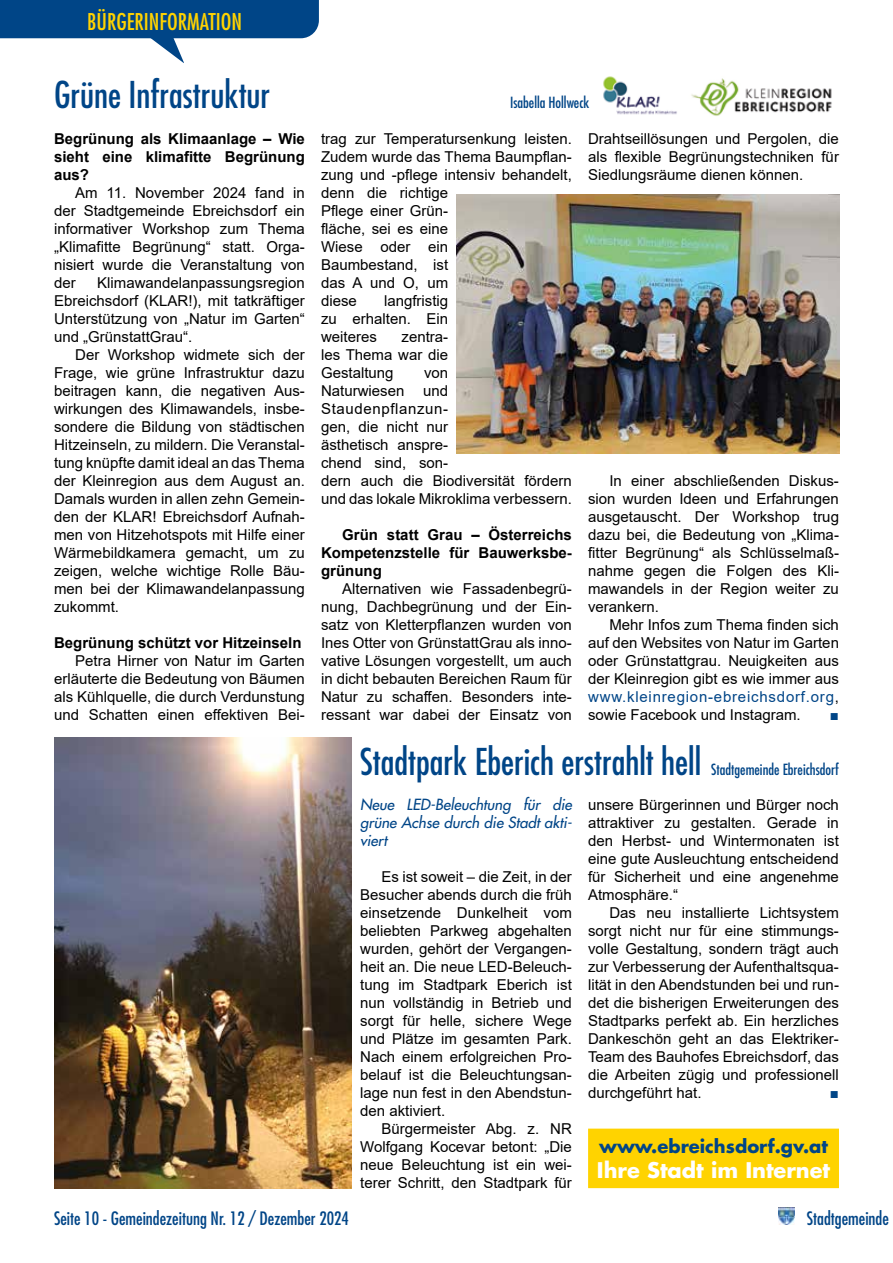
<style>
.page{position:relative;width:893px;height:1263px;background:#fff}
.page>*{position:absolute;margin:0;border:0;box-sizing:border-box;transform-origin:0 0}
.t1{font:condensed 36px "Futura Std";color:#004587}
.t2{font:condensed 22.5px "Futura Std";color:#ffd300}
.t3{font:700 21px "Futura Std";color:#fff}
.t4{font:condensed 18px "Futura Std";color:#004587}
.t5{font:700 18px "Futura Std";color:#004587}
.t6{font:15px/18px "Arial";color:#000;text-align:justify}
.t7{font:700 15px/18px "Arial";color:#000;text-align:justify}
.t8{font:italic 500 15px/18px "Futura Std";color:#004587;text-align:justify}
.t9{font:condensed 15px "Futura Std";color:#004587}
.t10{font:15px "Arial";color:#004587}
.s1{color:#004587}
</style>
<div class="page">
<svg style="left:0;top:0;width:319px;height:63px"></svg>
<img style="left:778px;top:1208px;width:16px;height:17px">
<img style="left:457px;top:195px;width:382px;height:259px">
<img style="left:691px;top:78px;width:141px;height:38px">
<img style="left:603px;top:76px;width:74px;height:39px">
<img style="left:54px;top:737px;width:298px;height:451px">
<div style="left:589px;top:1129px;width:249px;height:58px;background:#ffd300"></div>
<div style="left:588px;top:1128px;width:251px;height:60px;border:2px solid #ffd300"></div>
<h2 class="t2" style="left:87px;top:8px;width:156px">BÜRGERINFORMATION</h2>
<h1 class="t1" style="left:54px;top:74px;width:218px">Grüne Infrastruktur</h1>
<p class="t7" style="left:54px;top:130px;width:252px">Begrünung als Klimaanlage – Wie sieht eine klimafitte Begrünung aus?</p>
<p class="t6" style="left:54px;top:184px;width:252px;text-indent:21px">Am 11. November 2024 fand in der Stadtgemeinde Ebreichsdorf ein informativer Workshop zum Thema „Klimafitte Begrünung“ statt. Orga&shy;nisiert wurde die Veranstaltung von der</p>
<p class="t6" style="left:54px;top:274px;width:252px;text-indent:43px">Klimawandelanpassungsregion Ebreichsdorf (KLAR!), mit tatkräftiger Unterstützung von „Natur im Garten“ und „GrünstattGrau“.</p>
<p class="t6" style="left:54px;top:346px;width:252px;text-indent:21px">Der Workshop widmete sich der Frage, wie grüne Infrastruktur dazu beitragen kann, die negativen Aus&shy;wirkungen des Klimawandels, insbe&shy;sondere die Bildung von städtischen Hitzeinseln, zu mildern. Die Veranstal&shy;tung knüpfte damit ideal an das Thema der Kleinregion aus dem August an.<br>Damals wurden in allen zehn Gemein&shy;den der KLAR! Ebreichsdorf Aufnah&shy;men von Hitzehotspots mit Hilfe einer Wärmebildkamera gemacht, um zu zeigen, welche wichtige Rolle Bäu&shy;men bei der Klimawandelanpassung zukommt.</p>
<p class="t7" style="left:54px;top:634px;width:249px">Begrünung schützt vor Hitzeinseln</p>
<p class="t6" style="left:54px;top:652px;width:252px;text-indent:21px">Petra Hirner von Natur im Garten erläuterte die Bedeutung von Bäumen als Kühlquelle, die durch Verdunstung und Schatten einen effektiven Bei-</p>
<p class="t9" style="left:510px;top:94px;width:81px">Isabella Hollweck</p>
<p class="t6" style="left:321px;top:130px;width:252px;text-align:left">trag zur Temperatursenkung leisten.<br>Zudem wurde das Thema Baumpflan&shy;zung und -pflege intensiv behandelt, denn die richtige<br>Pflege einer Grün-<br>fläche, sei es eine<br>Wiese oder ein<br>Baumbestand, ist<br>das A und O, um<br>diese</p>
<p class="t6" style="left:321px;top:292px;width:129px;text-indent:63px">langfristig zu erhalten. Ein weiteres</p>
<p class="t6" style="left:321px;top:328px;width:129px;text-indent:80px">zentra&shy;les Thema war die Gestaltung</p>
<p class="t6" style="left:424px;top:364px;width:26px">von</p>
<p class="t6" style="left:321px;top:382px;width:252px;text-align:left;text-indent:102px">und<br>Staudenpflanzun-<br>gen, die nicht nur<br>ästhetisch anspre-<br>chend sind, son-<br>dern auch die Biodiversität fördern und das lokale Mikroklima verbessern.</p>
<p class="t7" style="left:321px;top:526px;width:252px;text-indent:21px">Grün statt Grau – Österreichs Kompetenzstelle für Bauwerksbe&shy;grünung</p>
<p class="t6" style="left:321px;top:580px;width:252px;text-indent:21px">Alternativen wie Fassadenbegrü&shy;nung, Dachbegrünung und der Ein&shy;satz von Kletterpflanzen wurden von Ines Otter von GrünstattGrau als inno&shy;vative Lösungen vorgestellt, um auch in dicht bebauten Bereichen Raum für Natur zu schaffen. Besonders inte&shy;ressant war dabei der Einsatz von</p>
<p class="t6" style="left:321px;top:382px;width:85px">Naturwiesen</p>
<p class="t6" style="left:588px;top:130px;width:252px">Drahtseillösungen und Pergolen, die als flexible Begrünungstechniken für Siedlungsräume dienen können.</p>
<p class="t6" style="left:588px;top:472px;width:252px;text-indent:21px">In einer abschließenden Diskus&shy;sion wurden Ideen und Erfahrungen ausgetauscht. Der Workshop trug dazu bei, die Bedeutung von „Klima&shy;fitter Begrünung“ als Schlüsselmaß&shy;nahme gegen die Folgen des Kli&shy;mawandels in der Region weiter zu verankern.</p>
<p class="t6" style="left:588px;top:616px;width:252px;text-indent:21px">Mehr Infos zum Thema finden sich auf den Websites von Natur im Garten oder Grünstattgrau. Neuigkeiten aus der Kleinregion gibt es wie immer aus <span class="s1">www.kleinregion-ebreichsdorf.org</span>, sowie Facebook und Instagram.</p>
<p class="t10" style="left:830px;top:705px;width:11px">■</p>
<h1 class="t1" style="left:360px;top:740px;width:342px">Stadtpark Eberich erstrahlt hell</h1>
<p class="t9" style="left:711px;top:760px;width:129px">Stadtgemeinde Ebreichsdorf</p>
<p class="t8" style="left:360px;top:796px;width:213px">Neue LED-Beleuchtung für die grüne Achse durch die Stadt akti&shy;viert</p>
<p class="t6" style="left:360px;top:868px;width:213px;text-indent:21px">Es ist soweit – die Zeit, in der Besucher abends durch die früh einsetzende Dunkelheit vom beliebten Parkweg abgehalten wurden, gehört der Vergangen&shy;heit an. Die neue LED-Beleuch&shy;tung im Stadtpark Eberich ist nun vollständig in Betrieb und sorgt für helle, sichere Wege und Plätze im gesamten Park.<br>Nach einem erfolgreichen Pro&shy;belauf ist die Beleuchtungsan&shy;lage nun fest in den Abendstun&shy;den aktiviert.</p>
<p class="t6" style="left:360px;top:1120px;width:213px;text-indent:21px">Bürgermeister Abg. z. NR Wolfgang Kocevar betont: „Die neue Beleuchtung ist ein wei&shy;terer Schritt, den Stadtpark für</p>
<p class="t6" style="left:588px;top:796px;width:252px">unsere Bürgerinnen und Bürger noch attraktiver zu gestalten. Gerade in den Herbst- und Wintermonaten ist eine gute Ausleuchtung entscheidend für Sicherheit und eine angenehme Atmosphäre.“</p>
<p class="t6" style="left:588px;top:904px;width:252px;text-indent:21px">Das neu installierte Lichtsystem sorgt nicht nur für eine stimmungs&shy;volle Gestaltung, sondern trägt auch zur Verbesserung der Aufenthaltsqua&shy;lität in den Abendstunden bei und run&shy;det die bisherigen Erweiterungen des Stadtparks perfekt ab. Ein herzliches Dankeschön geht an das Elektriker-Team des Bauhofes Ebreichsdorf, das die Arbeiten zügig und professionell durchgeführt hat.</p>
<p class="t10" style="left:830px;top:1083px;width:11px">■</p>
<p class="t5" style="left:599px;top:1134px;width:230px">www.ebreichsdorf.gv.at</p>
<h3 class="t3" style="left:597px;top:1156px;width:235px">Ihre Stadt im Internet</h3>
<p class="t4" style="left:54px;top:1207px;width:296px">Seite 10 - Gemeindezeitung Nr. 12 / Dezember 2024</p>
<p class="t4" style="left:807px;top:1207px;width:84px">Stadtgemeinde</p>
</div>
